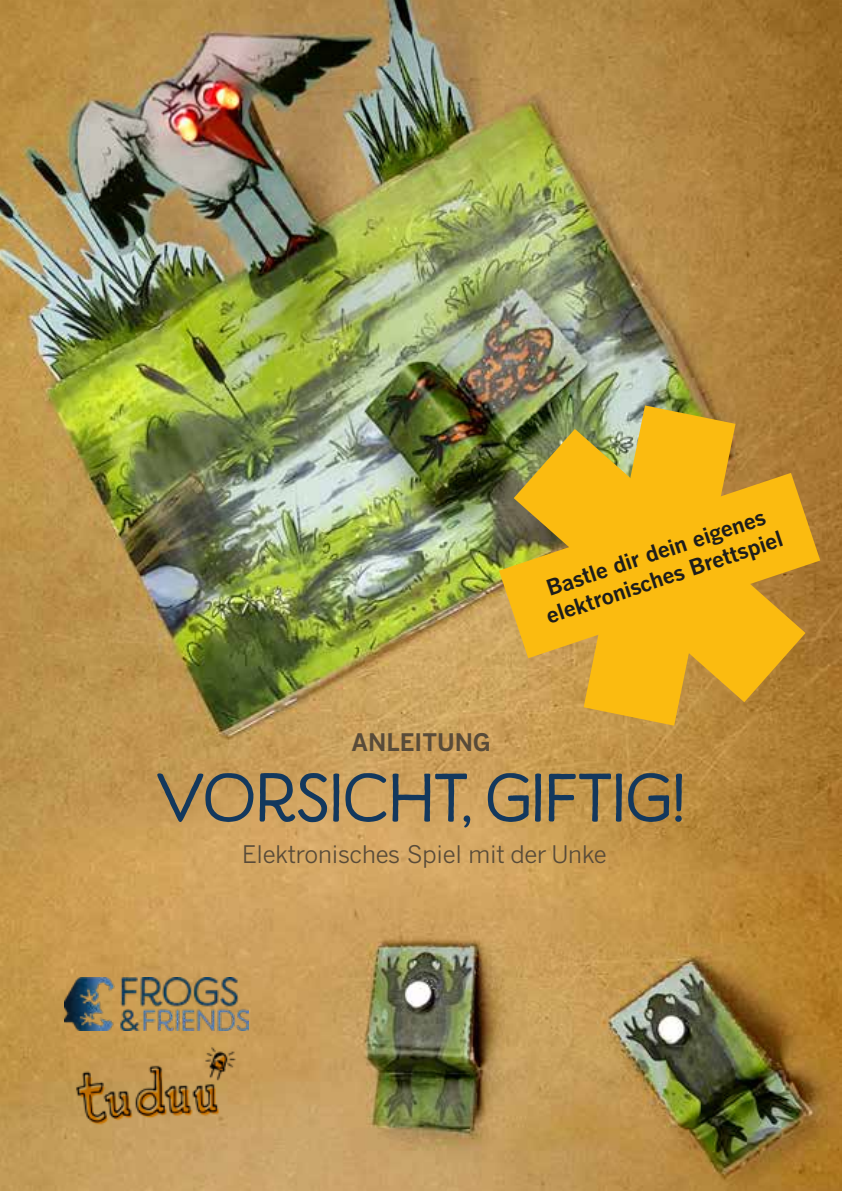
<style>
.page{position:relative;width:842px;height:1191px;background:#fff}
.page>*{position:absolute;margin:0;border:0;box-sizing:border-box;transform-origin:0 0}
.t1{font:68px "Harman Retro";letter-spacing:-.01em;color:#13385d}
.t2{font:24px "Benton Gothic";letter-spacing:-.01em;color:#584b39}
.t3{font:700 24px "Benton Gothic";letter-spacing:-.01em;color:#584b39}
.t4{font:700 21.8px/26px "Benton Gothic";color:#1d1d1b;text-align:center}
</style>
<div class="page">
<img style="left:0;top:0;width:842px;height:1191px">
<svg style="left:499px;top:473px;width:321px;height:185px;background:#a7833a"></svg>
<svg style="left:514px;top:429px;width:291px;height:273px;background:#d7a424"></svg>
<svg style="left:584px;top:405px;width:151px;height:320px;background:#edb51d"></svg>
<img style="left:70px;top:1036px;width:178px;height:124px">
<img style="left:65px;top:977px;width:183px;height:54px">
<p class="t3" style="left:351px;top:727px;width:141px">ANLEITUNG</p>
<p class="t4" style="left:534px;top:578px;width:250px;rotate:-18deg">Bastle dir dein eigenes elektronisches Brettspiel</p>
<h1 class="t1" style="left:156px;top:759px;width:532px">VORSICHT, GIFTIG!</h1>
<p class="t2" style="left:242px;top:840px;width:366px">Elektronisches Spiel mit der Unke</p>
</div>
